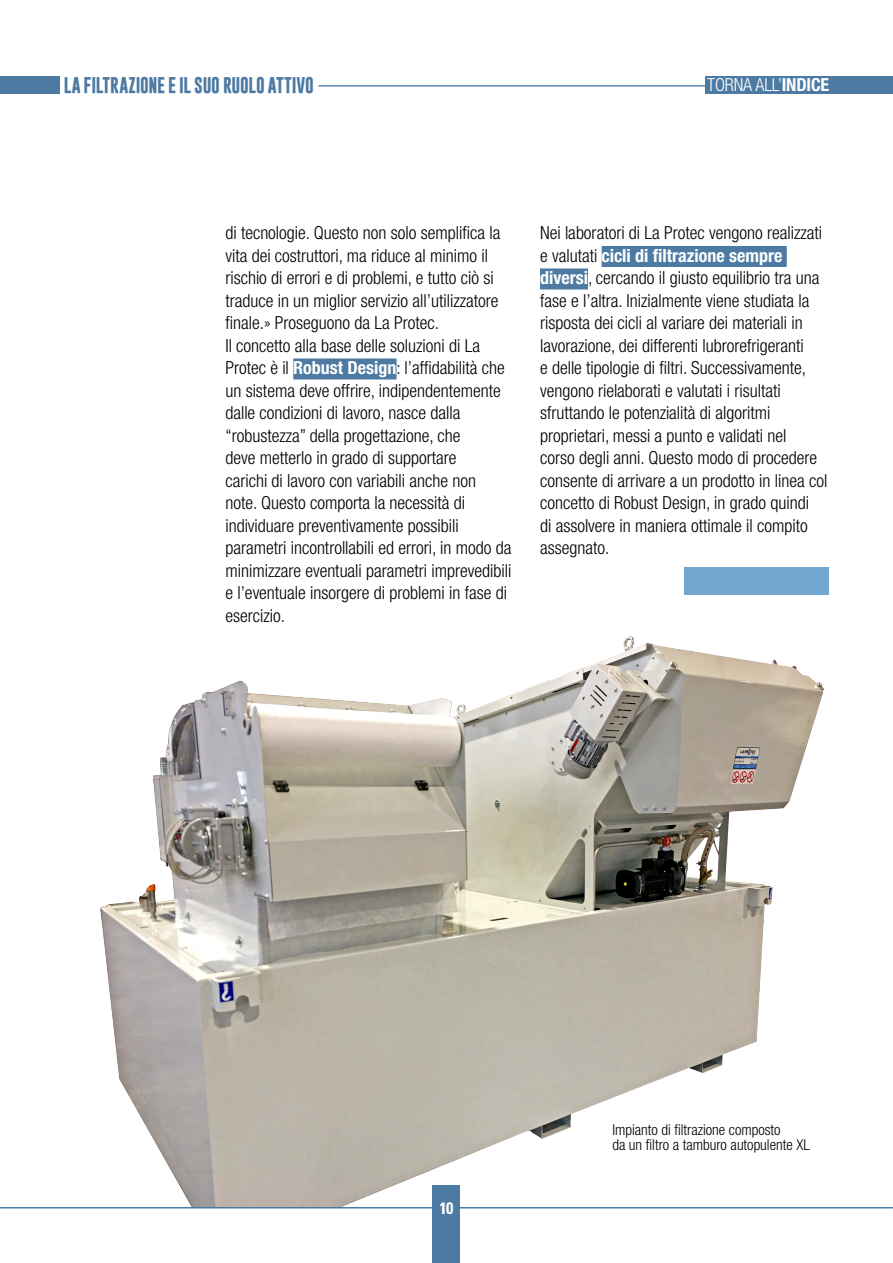
<style>
.page{position:relative;width:893px;height:1263px;background:#fff}
.page>*{position:absolute;margin:0;border:0;box-sizing:border-box;transform-origin:0 0}
.t1{font:300 condensed 18px/22.5px "Helvetica Neue LT Std";color:#000}
.t2{font:300 condensed 18px "Helvetica Neue LT Std";letter-spacing:-.01em;color:#fff}
.t3{font:700 16.5px "Gobold";letter-spacing:-.02em;color:#4d7aa2}
.t4{font:700 condensed 16.5px "Univers LT Std";color:#fff}
.t5{font:300 condensed 15px/15px "Helvetica Neue LT Std";color:#000}
.s1{font-weight:700}
.s2{font-weight:700;color:#fff}
</style>
<div class="page">
<hr style="left:0;top:1207px;width:893px;height:1px;background:#4d7aa2">
<div style="left:705px;top:76px;width:188px;height:18px;background:#4d7aa2"></div>
<div style="left:0;top:76px;width:59px;height:18px;background:#4d7aa2"></div>
<img style="left:100px;top:636px;width:725px;height:571px">
<hr style="left:319px;top:85px;width:386px;height:2px;background:#4d7aa2">
<div style="left:433px;top:1185px;width:27px;height:78px;background:#4d7aa2"></div>
<div style="left:602px;top:246px;width:185px;height:21px;background:#4d7aa2"></div>
<div style="left:540px;top:268px;width:48px;height:21px;background:#4d7aa2"></div>
<div style="left:293px;top:358px;width:104px;height:21px;background:#4d7aa2"></div>
<div style="left:685px;top:567px;width:144px;height:28px;background:#72a7d2"></div>
<p class="t3" style="left:64px;top:74px;width:252px">LA FILTRAZIONE E IL SUO RUOLO ATTIVO</p>
<p class="t2" style="left:707px;top:75px;width:123px">TORNA ALL’<span class="s1">INDICE</span></p>
<p class="t1" style="left:225px;top:222px;width:288px">di tecnologie. Questo non solo semplifica la vita dei costruttori, ma riduce al minimo il rischio di errori e di problemi, e tutto ciò si traduce in un miglior servizio all’utilizzatore finale.» Proseguono da La Protec.<br>Il concetto alla base delle soluzioni di La Protec è il <span class="s2">Robust Design</span>: l’affidabilità che un sistema deve offrire, indipendentemente dalle condizioni di lavoro, nasce dalla “robustezza” della progettazione, che<br>deve metterlo in grado di supportare<br>carichi di lavoro con variabili anche non note. Questo comporta la necessità di individuare preventivamente possibili parametri incontrollabili ed errori, in modo da minimizzare eventuali parametri imprevedibili e l’eventuale insorgere di problemi in fase di esercizio.</p>
<p class="t1" style="left:540px;top:222px;width:289px">Nei laboratori di La Protec vengono realizzati e valutati <span class="s2">cicli di filtrazione sempre diversi</span>, cercando il giusto equilibrio tra una fase e l’altra. Inizialmente viene studiata la risposta dei cicli al variare dei materiali in lavorazione, dei differenti lubrorefrigeranti<br>e delle tipologie di filtri. Successivamente, vengono rielaborati e valutati i risultati sfruttando le potenzialità di algoritmi proprietari, messi a punto e validati nel<br>corso degli anni. Questo modo di procedere consente di arrivare a un prodotto in linea col concetto di Robust Design, in grado quindi<br>di assolvere in maniera ottimale il compito assegnato.</p>
<p class="t4" style="left:439px;top:1198px;width:16px">10</p>
<p class="t5" style="left:612px;top:1122px;width:199px">Impianto di filtrazione composto<br>da un filtro a tamburo autopulente XL</p>
</div>
